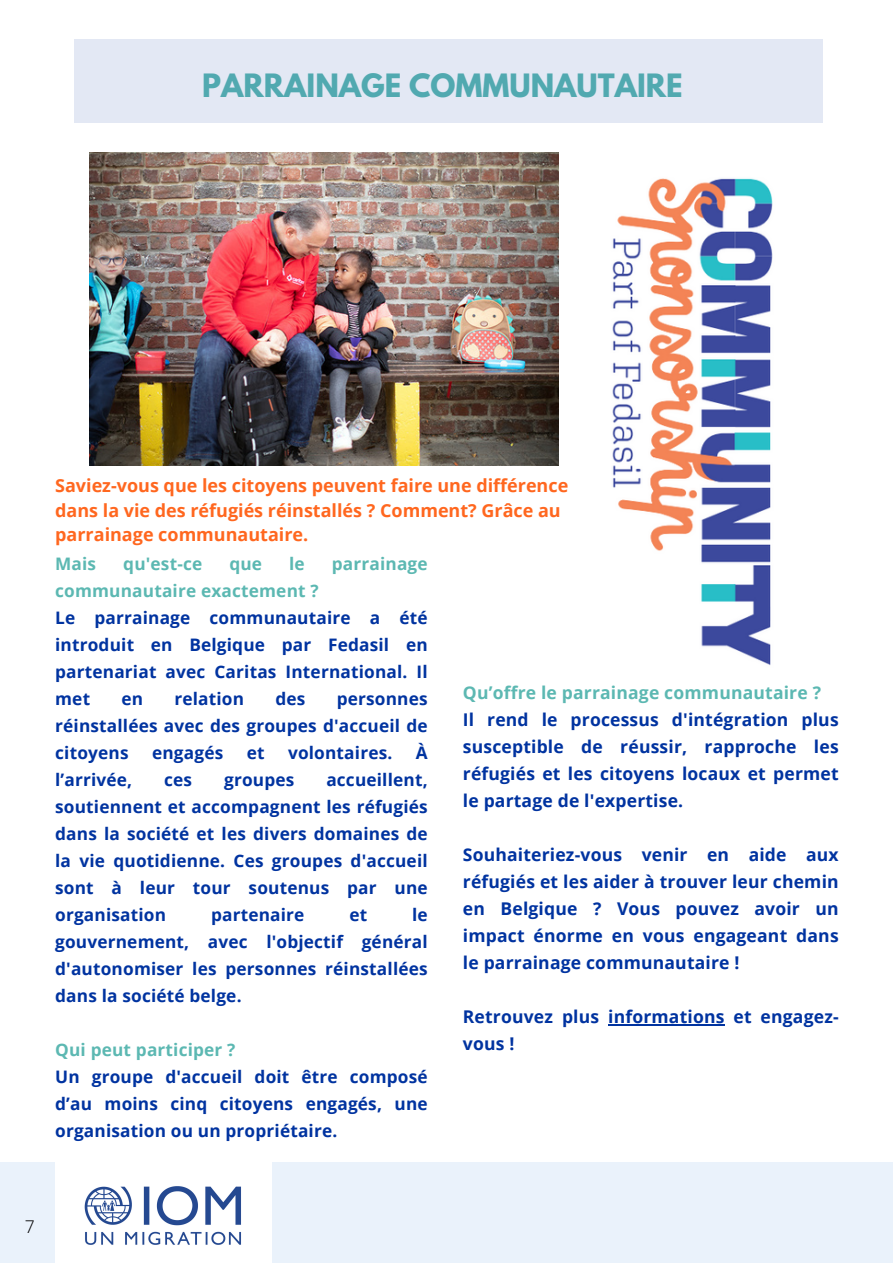
<style>
.page{position:relative;width:893px;height:1264px;background:#fff}
.page>*{position:absolute;margin:0;border:0;box-sizing:border-box;transform-origin:0 0}
.t1{font:700 28.5px "League Spartan";color:#5cb8b2}
.t2{font:700 18px/24.8px "Open Sans";color:#ff671f}
.t3{font:700 17.55px/27px "Open Sans";letter-spacing:.01em;color:#0033a0;text-align:justify}
.t4{font:700 17.55px "Open Sans";letter-spacing:.01em;color:#5cb8b2}
.t5{font:300 17.55px "Open Sans";color:#000}
.t6{font:700 17.25px/27px "Open Sans";letter-spacing:.01em;color:#0033a0;text-align:justify}
.t7{font:700 17.25px "Open Sans";letter-spacing:.01em;color:#5cb8b2}
</style>
<div class="page">
<div style="left:0;top:1161px;width:892px;height:101px;background:#eaf2fb"></div>
<img style="left:55px;top:1161px;width:216px;height:101px">
<div style="left:74px;top:39px;width:748px;height:83px;background:#e3e8f4"></div>
<img style="left:612px;top:178px;width:161px;height:487px">
<img style="left:89px;top:152px;width:469px;height:313px">
<hr style="left:608px;top:1023px;width:116px;height:2px;background:#0033a0">
<p class="t1" style="left:202px;top:71px;width:482px">PARRAINAGE COMMUNAUTAIRE</p>
<p class="t2" style="left:55px;top:472px;width:514px">Saviez-vous que les citoyens peuvent faire une différence dans la vie des réfugiés réinstallés ? Comment? Grâce au parrainage communautaire.</p>
<p class="t7" style="left:55px;top:552px;width:42px">Mais</p>
<p class="t7" style="left:123px;top:552px;width:80px">qu'est-ce</p>
<p class="t7" style="left:229px;top:552px;width:34px">que</p>
<p class="t7" style="left:289px;top:552px;width:17px">le</p>
<p class="t7" style="left:332px;top:552px;width:97px">parrainage</p>
<p class="t7" style="left:55px;top:579px;width:265px">communautaire exactement ?</p>
<p class="t6" style="left:55px;top:604px;width:374px">Le parrainage communautaire a été introduit en Belgique par Fedasil en partenariat avec Caritas International. Il met</p>
<p class="t6" style="left:121px;top:685px;width:23px">en</p>
<p class="t6" style="left:174px;top:685px;width:71px">relation</p>
<p class="t6" style="left:275px;top:685px;width:31px">des</p>
<p class="t6" style="left:55px;top:685px;width:374px;text-indent:281px">personnes réinstallées avec des groupes d'accueil de citoyens</p>
<p class="t6" style="left:152px;top:739px;width:73px">engagés</p>
<p class="t6" style="left:247px;top:739px;width:19px">et</p>
<p class="t6" style="left:288px;top:739px;width:106px">volontaires.</p>
<p class="t6" style="left:416px;top:739px;width:13px">À</p>
<p class="t6" style="left:55px;top:766px;width:79px">l’arrivée,</p>
<p class="t6" style="left:164px;top:766px;width:29px">ces</p>
<p class="t6" style="left:224px;top:766px;width:72px">groupes</p>
<p class="t6" style="left:55px;top:766px;width:374px;text-indent:271px">accueillent, soutiennent et accompagnent les réfugiés dans la société et les divers domaines de la vie quotidienne. Ces groupes d'accueil sont à leur tour soutenus par une organisation</p>
<p class="t6" style="left:55px;top:901px;width:374px;text-indent:357px">le gouvernement, avec l'objectif général d'autonomiser les personnes réinstallées dans la société belge.</p>
<p class="t7" style="left:55px;top:1037px;width:182px">Qui peut participer ?</p>
<p class="t6" style="left:55px;top:1063px;width:374px">Un groupe d'accueil doit être composé d’au moins cinq citoyens engagés, une organisation ou un propriétaire.</p>
<p class="t6" style="left:211px;top:901px;width:95px">partenaire</p>
<p class="t6" style="left:349px;top:901px;width:19px">et</p>
<p class="t4" style="left:463px;top:680px;width:359px">Qu’offre le parrainage communautaire ?</p>
<p class="t3" style="left:463px;top:705px;width:377px">Il rend le processus d'intégration plus susceptible de réussir, rapproche les réfugiés et les citoyens locaux et permet le partage de l'expertise.</p>
<p class="t3" style="left:463px;top:840px;width:377px">Souhaiteriez-vous venir en aide aux réfugiés et les aider à trouver leur chemin en Belgique ? Vous pouvez avoir un impact énorme en vous engageant dans le parrainage communautaire !</p>
<p class="t3" style="left:463px;top:1002px;width:377px">Retrouvez plus informations et engagez&shy;vous !</p>
<p class="t5" style="left:25px;top:1213px;width:11px">7</p>
</div>
